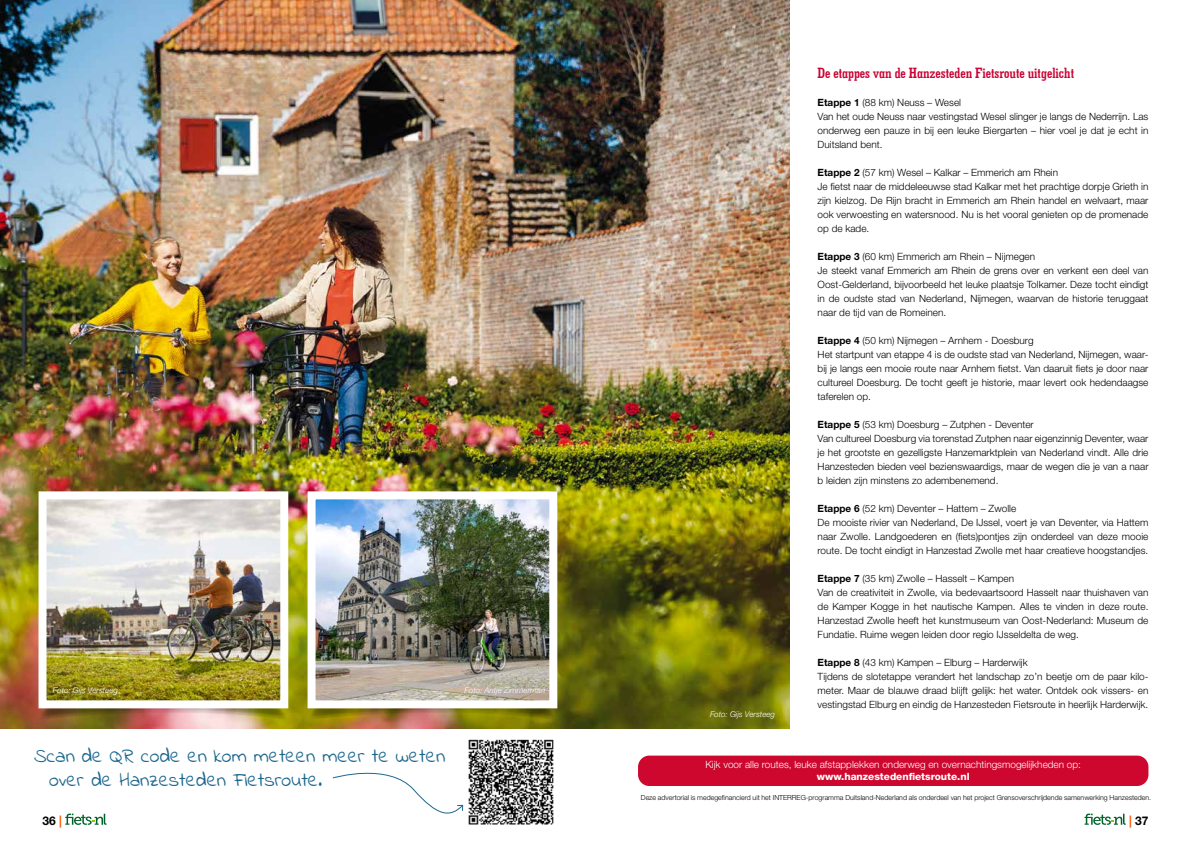
<style>
.page{position:relative;width:1191px;height:842px;background:#fff}
.page>*{position:absolute;margin:0;border:0;box-sizing:border-box;transform-origin:0 0}
.t1{font:20px/24px "Indie Flower";color:#1d678e}
.t2{font:700 condensed 15px "Geometric Slab 703 BT";color:#cb0234}
.t3{font:700 12px "Helvetica Neue LT Std";color:#000}
.t4{font:300 10px/14px "Helvetica Neue LT Std";color:#000}
.t5{font:300 10px "Helvetica Neue LT Std";color:#fff}
.t6{font:800 10px "Helvetica Neue LT Std";color:#fff}
.t7{font:italic 300 8px "Helvetica Neue LT Std";color:#fff}
.t8{font:300 7px "Helvetica Neue LT Std";color:#000}
.s1{font-weight:700}
.s2{color:#ff5100}
</style>
<div class="page">
<svg style="left:1084px;top:814px;width:41px;height:11px"></svg>
<svg style="left:65px;top:814px;width:41px;height:11px"></svg>
<img style="left:0;top:0;width:789px;height:729px">
<div style="left:638px;top:756px;width:510px;height:30px;background:#cd072d;border-radius:11px"></div>
<img style="left:468px;top:739px;width:86px;height:86px">
<img style="left:39px;top:708px;width:249px;height:12px">
<svg style="left:307px;top:708px;width:250px;height:12px;background:#917924"></svg>
<svg style="left:332px;top:772px;width:132px;height:42px"></svg>
<img style="left:48px;top:500px;width:231px;height:199px">
<div style="left:39px;top:491px;width:249px;height:217px;border:8px solid #fff"></div>
<img style="left:316px;top:500px;width:232px;height:199px">
<div style="left:307px;top:491px;width:250px;height:217px;border:8px solid #fff"></div>
<p class="t7" style="left:53px;top:685px;width:67px">Foto: Gijs Versteeg</p>
<p class="t7" style="left:464px;top:685px;width:82px">Foto: Antje Zimmerman</p>
<h1 class="t1" style="left:49px;top:745px;width:398px;text-indent:-15px">Scan de QR code en kom meteen meer te weten over de Hanzesteden Fietsroute.</h1>
<p class="t7" style="left:710px;top:709px;width:67px">Foto: Gijs Versteeg</p>
<h2 class="t2" style="left:817px;top:64px;width:258px">De etappes van de Hanzesteden Fietsroute uitgelicht</h2>
<p class="t4" style="left:817px;top:95px;width:332px"><span class="s1">Etappe 1</span> (88 km) Neuss – Wesel<br>Van het oude Neuss naar vestingstad Wesel slinger je langs de Nederrijn. Las onderweg een pauze in bij een leuke Biergarten – hier voel je dat je echt in Duitsland bent.</p>
<p class="t4" style="left:817px;top:165px;width:332px"><span class="s1">Etappe 2</span> (57 km) Wesel – Kalkar – Emmerich am Rhein<br>Je fietst naar de middeleeuwse stad Kalkar met het prachtige dorpje Grieth in zijn kielzog. De Rijn bracht in Emmerich am Rhein handel en welvaart, maar ook verwoesting en watersnood. Nu is het vooral genieten op de promenade op de kade.</p>
<p class="t4" style="left:817px;top:249px;width:332px"><span class="s1">Etappe 3</span> (60 km) Emmerich am Rhein – Nijmegen<br>Je steekt vanaf Emmerich am Rhein de grens over en verkent een deel van Oost-Gelderland, bijvoorbeeld het leuke plaatsje Tolkamer. Deze tocht eindigt in de oudste stad van Nederland, Nijmegen, waarvan de historie teruggaat naar de tijd van de Romeinen.</p>
<p class="t4" style="left:817px;top:333px;width:332px"><span class="s1">Etappe 4</span> (50 km) Nijmegen – Arnhem - Doesburg<br>Het startpunt van etappe 4 is de oudste stad van Nederland, Nijmegen, waar&shy;bij je langs een mooie route naar Arnhem fietst. Van daaruit fiets je door naar cultureel Doesburg. De tocht geeft je historie, maar levert ook hedendaagse taferelen op.</p>
<p class="t4" style="left:817px;top:417px;width:332px"><span class="s1">Etappe 5</span> (53 km) Doesburg – Zutphen - Deventer<br>Van cultureel Doesburg via torenstad Zutphen naar eigenzinnig Deventer, waar je het grootste en gezelligste Hanzemarktplein van Nederland vindt. Alle drie Hanzesteden bieden veel bezienswaardigs, maar de wegen die je van a naar b leiden zijn minstens zo adembenemend.</p>
<p class="t4" style="left:817px;top:501px;width:332px"><span class="s1">Etappe 6</span> (52 km) Deventer – Hattem – Zwolle<br>De mooiste rivier van Nederland, De IJssel, voert je van Deventer, via Hattem naar Zwolle. Landgoederen en (fiets)pontjes zijn onderdeel van deze mooie route. De tocht eindigt in Hanzestad Zwolle met haar creatieve hoogstandjes.</p>
<p class="t4" style="left:817px;top:571px;width:332px"><span class="s1">Etappe 7</span> (35 km) Zwolle – Hasselt – Kampen<br>Van de creativiteit in Zwolle, via bedevaartsoord Hasselt naar thuishaven van de Kamper Kogge in het nautische Kampen. Alles te vinden in deze route.<br>Hanzestad Zwolle heeft het kunstmuseum van Oost-Nederland: Museum de Fundatie. Ruime wegen leiden door regio IJsseldelta de weg.</p>
<p class="t4" style="left:817px;top:655px;width:332px"><span class="s1">Etappe 8</span> (43 km) Kampen – Elburg – Harderwijk<br>Tijdens de slotetappe verandert het landschap zo’n beetje om de paar kilo&shy;meter. Maar de blauwe draad blijft gelijk: het water. Ontdek ook vissers- en vestingstad Elburg en eindig de Hanzesteden Fietsroute in heerlijk Harderwijk.</p>
<p class="t5" style="left:705px;top:759px;width:377px">Kijk voor alle routes, leuke afstapplekken onderweg en overnachtingsmogelijkheden op:</p>
<p class="t6" style="left:816px;top:771px;width:154px">www.hanzestedenfietsroute.nl</p>
<p class="t8" style="left:641px;top:793px;width:512px">Deze advertorial is medegefinancierd uit het INTERREG-programma Duitsland-Nederland als onderdeel van het project Grensoverschrijdende samenwerking Hanzesteden.</p>
<p class="t3" style="left:43px;top:813px;width:21px">36 <span class="s2">|</span></p>
<p class="t3" style="left:1129px;top:813px;width:21px"><span class="s2">|</span> 37</p>
</div>
